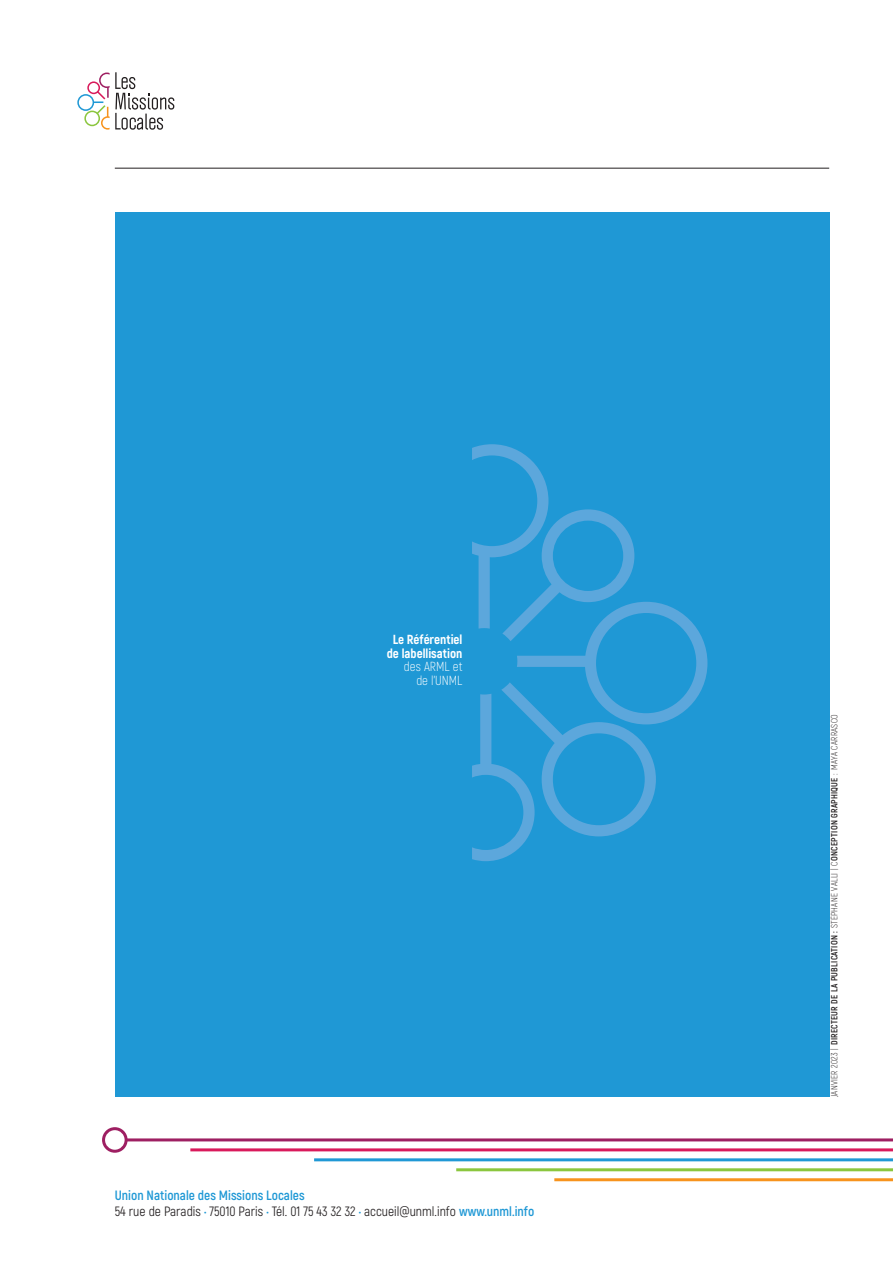
<style>
.page{position:relative;width:893px;height:1263px;background:#fff}
.page>*{position:absolute;margin:0;border:0;box-sizing:border-box;transform-origin:0 0}
.t1{font:13.5px/16.5px "Akrobat";color:#231f20}
.t2{font:800 13.2px/13.8px "Akrobat";color:#fff;text-align:center}
.t3{font:300 13.2px/13.8px "Akrobat";color:#fff;text-align:right}
.t4{font:700 9px "Akrobat";letter-spacing:.03em;color:#231f20}
.s1{font-weight:700;color:#1f98d5}
.s2{color:#1f98d5}
.s3{font-weight:300}
</style>
<div class="page">
<hr style="left:115px;top:168px;width:714px;height:1px;background:#231f20">
<div style="left:115px;top:213px;width:714px;height:884px;background:#1f98d5"></div>
<hr style="left:115px;top:1138px;width:778px;height:3px;background:#9e1f62">
<svg style="left:102px;top:1127px;width:26px;height:26px"></svg>
<hr style="left:190px;top:1148px;width:703px;height:3px;background:#d91a5b">
<hr style="left:314px;top:1158px;width:579px;height:3px;background:#1f98d5">
<hr style="left:456px;top:1168px;width:437px;height:3px;background:#8bc63e">
<hr style="left:554px;top:1178px;width:339px;height:3px;background:#f7931d">
<svg style="left:77px;top:72px;width:97px;height:58px"></svg>
<svg style="left:472px;top:444px;width:235px;height:417px"></svg>
<p class="t2" style="left:387px;top:632px;width:77px">Le Référentiel de labellisation</p>
<p class="t3" style="left:404px;top:660px;width:60px">des ARML et de l’UNML</p>
<p class="t1" style="left:115px;top:1187px;width:421px"><span class="s1">Union Nationale des Missions Locales<br></span>54 rue de Paradis <span class="s2">•</span> 75010 Paris <span class="s2">•</span> Tél. 01 75 43 32 32 <span class="s2">•</span> accueil@unml.info <span class="s1">www.unml.info</span></p>
<p class="t4" style="left:829px;top:1097px;width:384px;rotate:-90deg"><span class="s3">JANVIER 2023 |</span> DIRECTEUR DE LA PUBLICATION : <span class="s3">STÉPHANE VALLI | C</span>ONCEPTION GRAPHIQUE <span class="s3">: MAYA CARRASCO</span></p>
</div>
